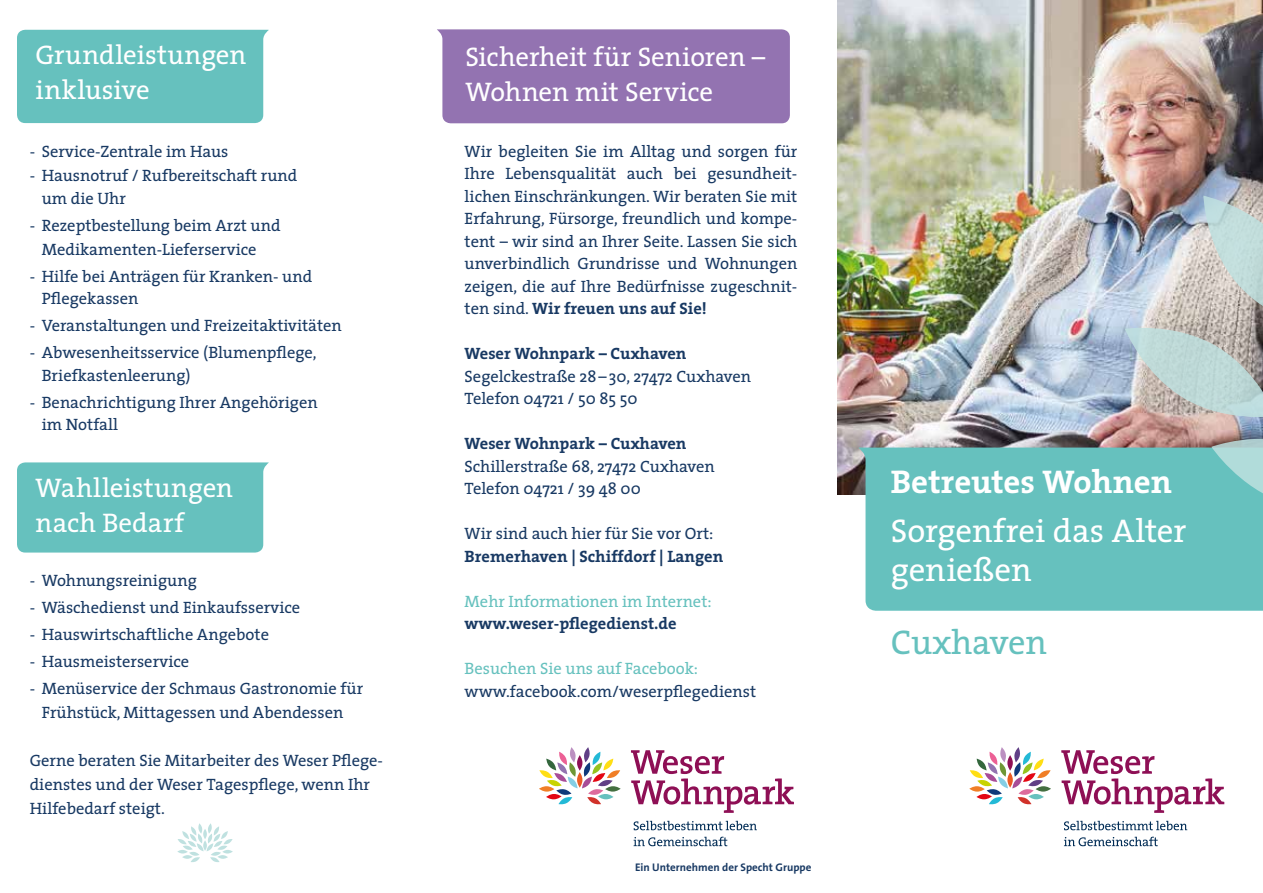
<style>
.page{position:relative;width:1263px;height:893px;background:#fff}
.page>*{position:absolute;margin:0;border:0;box-sizing:border-box;transform-origin:0 0}
.t1{font:34.5px "The Serif";color:#66c1be}
.t2{font:33px/39px "The Serif";letter-spacing:-.005em;color:#fff}
.t3{font:700 33px "The Serif";letter-spacing:-.005em;color:#fff}
.t4{font:27px/34.5px "The Serif";letter-spacing:-.005em;color:#fff}
.t5{font:16.5px/22.5px "The Serif";color:#183963}
.t6{font:700 16.5px "The Serif";color:#183963}
.t7{font:16.5px "The Serif";color:#66c1be}
.t8{font:700 11.1px "The Sans";color:#183963}
.s1{font-weight:700}
</style>
<div class="page">
<img style="left:838px;top:0;width:425px;height:494px">
<div style="left:858px;top:448px;width:405px;height:163px;background:#66c1be"></div>
<div style="left:437px;top:29px;width:353px;height:94px;background:#9373b1"></div>
<hr style="left:177px;top:850px;width:11px;height:4px;background:#f4f9f9;border-radius:50%">
<svg style="left:178px;top:823px;width:55px;height:39px"></svg>
<svg style="left:222px;top:850px;width:11px;height:4px"></svg>
<svg style="left:1211px;top:437px;width:52px;height:74px;background:#87c5c3"></svg>
<img style="left:1125px;top:196px;width:138px;height:223px">
<svg style="left:970px;top:747px;width:80px;height:58px"></svg>
<svg style="left:1035px;top:786px;width:16px;height:6px"></svg>
<svg style="left:1064px;top:821px;width:123px;height:9px"></svg>
<svg style="left:1064px;top:837px;width:94px;height:9px"></svg>
<svg style="left:1061px;top:750px;width:163px;height:63px"></svg>
<svg style="left:539px;top:747px;width:81px;height:58px"></svg>
<svg style="left:605px;top:786px;width:16px;height:6px"></svg>
<svg style="left:634px;top:821px;width:123px;height:9px"></svg>
<svg style="left:633px;top:837px;width:94px;height:9px"></svg>
<svg style="left:631px;top:750px;width:163px;height:63px"></svg>
<div style="left:17px;top:30px;width:252px;height:93px;background:#66c1be"></div>
<div style="left:17px;top:462px;width:252px;height:91px;background:#66c1be"></div>
<h3 class="t4" style="left:36px;top:37px;width:212px">Grundleistungen inklusive</h3>
<p class="t5" style="left:30px;top:140px;width:200px">- Service-Zentrale im Haus</p>
<p class="t5" style="left:42px;top:164px;width:257px;text-indent:-12px">- Hausnotruf / Rufbereitschaft rund um die Uhr</p>
<p class="t5" style="left:42px;top:213px;width:240px;line-height:24px;text-indent:-12px">- Rezeptbestellung beim Arzt und<br>Medikamenten-Lieferservice</p>
<p class="t5" style="left:42px;top:265px;width:272px;text-indent:-12px">- Hilfe bei Anträgen für Kranken- und<br>Pflegekassen</p>
<p class="t5" style="left:30px;top:314px;width:314px">- Veranstaltungen und Freizeitaktivitäten</p>
<p class="t5" style="left:42px;top:341px;width:276px;text-indent:-12px">- Abwesenheitsservice (Blumenpflege,<br>Briefkastenleerung)</p>
<p class="t5" style="left:42px;top:391px;width:278px;text-indent:-12px">- Benachrichtigung Ihrer Angehörigen im Notfall</p>
<h3 class="t4" style="left:36px;top:470px;width:199px">Wahlleistungen nach Bedarf</h3>
<p class="t5" style="left:30px;top:568px;width:169px">- Wohnungsreinigung</p>
<p class="t5" style="left:30px;top:595px;width:272px">- Wäschedienst und Einkaufsservice</p>
<p class="t5" style="left:30px;top:622px;width:241px">- Hauswirtschaftliche Angebote</p>
<p class="t5" style="left:30px;top:649px;width:161px">- Hausmeisterservice</p>
<p class="t5" style="left:30px;top:676px;width:335px;line-height:24px;text-align:center">- Menüservice der Schmaus Gastronomie für<br>Frühstück, Mittagessen und Abendessen</p>
<p class="t5" style="left:30px;top:748px;width:355px;line-height:24px">Gerne beraten Sie Mitarbeiter des Weser Pflege&shy;dienstes und der Weser Tagespflege, wenn Ihr<br>Hilfebedarf steigt.</p>
<h3 class="t4" style="left:465px;top:39px;width:301px">Sicherheit für Senioren –<br>Wohnen mit Service</h3>
<p class="t5" style="left:465px;top:139px;width:334px;text-align:justify">Wir begleiten Sie im Alltag und sorgen für Ihre Lebensqualität auch bei gesundheit&shy;lichen Einschränkungen. Wir beraten Sie mit Erfahrung, Fürsorge, freundlich und kompe&shy;tent – wir sind an Ihrer Seite. Lassen Sie sich unverbindlich Grundrisse und Wohnungen zeigen, die auf Ihre Bedürfnisse zugeschnit&shy;ten sind. <span class="s1">Wir freuen uns auf Sie!</span></p>
<p class="t6" style="left:465px;top:340px;width:223px">Weser Wohnpark – Cuxhaven</p>
<p class="t5" style="left:465px;top:364px;width:288px">Segelckestraße 28– 30, 27472 Cuxhaven<br>Telefon 04721 / 50 85 50</p>
<p class="t6" style="left:465px;top:430px;width:223px">Weser Wohnpark – Cuxhaven</p>
<p class="t5" style="left:465px;top:454px;width:252px">Schillerstraße 68, 27472 Cuxhaven<br>Telefon 04721 / 39 48 00</p>
<p class="t5" style="left:465px;top:522px;width:250px">Wir sind auch hier für Sie vor Ort:</p>
<p class="t6" style="left:465px;top:542px;width:260px">Bremerhaven | Schiffdorf | Langen</p>
<p class="t7" style="left:465px;top:587px;width:249px">Mehr Informationen im Internet:</p>
<p class="t6" style="left:465px;top:610px;width:214px">www.weser-pflegedienst.de</p>
<p class="t7" style="left:465px;top:655px;width:235px">Besuchen Sie uns auf Facebook:</p>
<p class="t5" style="left:465px;top:679px;width:293px">www.facebook.com/weserpflegedienst</p>
<p class="t8" style="left:635px;top:858px;width:178px">Ein Unternehmen der Specht Gruppe</p>
<h2 class="t3" style="left:891px;top:454px;width:283px">Betreutes Wohnen</h2>
<h2 class="t2" style="left:891px;top:511px;width:297px">Sorgenfrei das Alter genießen</h2>
<h1 class="t1" style="left:891px;top:614px;width:158px">Cuxhaven</h1>
</div>
